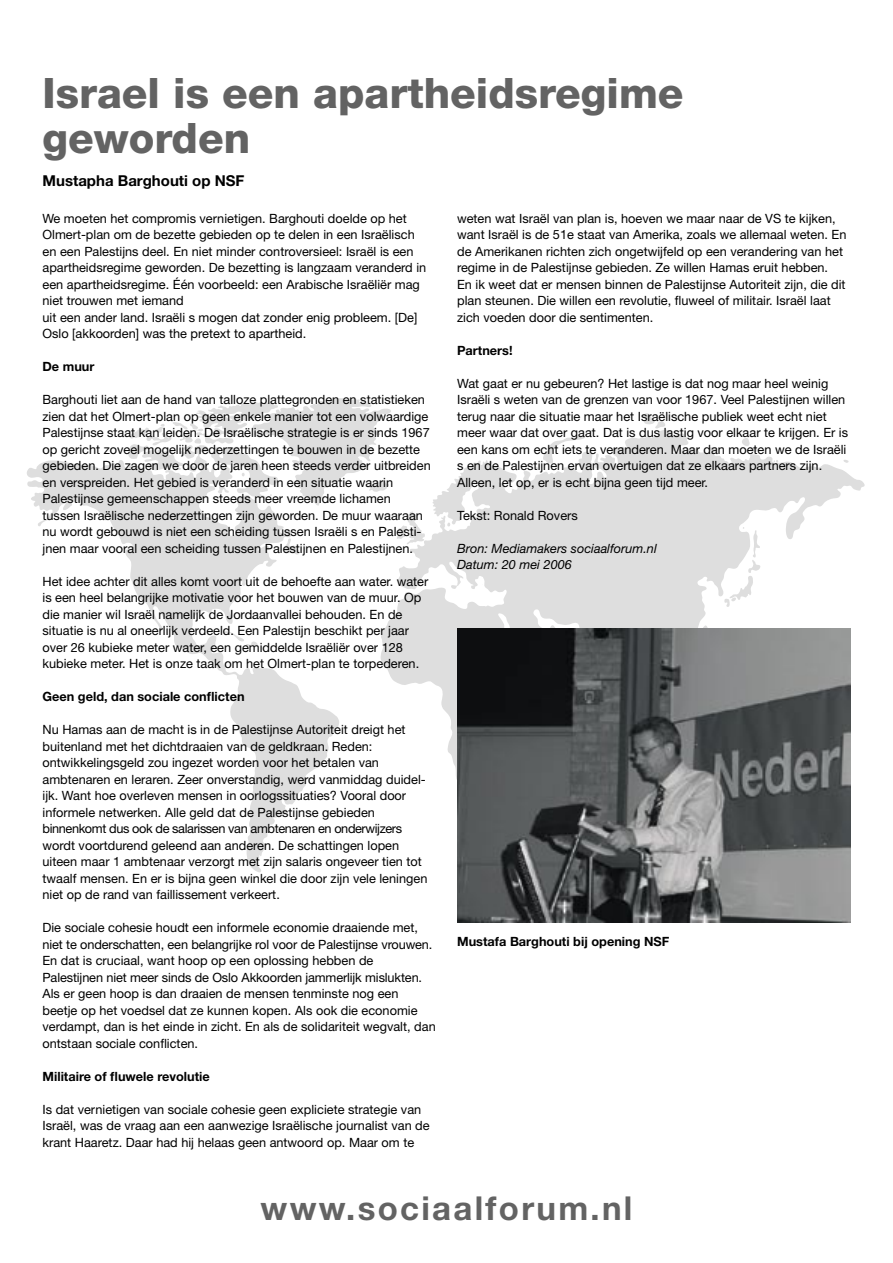
<style>
.page{position:relative;width:893px;height:1263px;background:#fff}
.page>*{position:absolute;margin:0;border:0;box-sizing:border-box;transform-origin:0 0}
.t1{font:800 42px/45px "Helvetica Neue";color:#636363}
.t2{font:700 33px "Helvetica Neue";letter-spacing:.07em;color:#636363}
.t3{font:700 15px "Helvetica Neue";color:#000}
.t4{font:12.75px/16.5px "Helvetica Neue";color:#000}
.t5{font:700 12.75px "Helvetica Neue";color:#000}
.t6{font:italic 12.75px/16.5px "Helvetica Neue";color:#000}
</style>
<div class="page">
<svg style="left:27px;top:398px;width:838px;height:476px"></svg>
<img style="left:458px;top:629px;width:392px;height:294px">
<h1 class="t1" style="left:43px;top:71px;width:643px">Israel is een apartheidsregime geworden</h1>
<p class="t3" style="left:43px;top:171px;width:203px">Mustapha Barghouti op NSF</p>
<p class="t4" style="left:43px;top:210px;width:385px">We moeten het compromis vernietigen. Barghouti doelde op het Olmert-plan om de bezette gebieden op te delen in een Israëlisch en een Palestijns deel. En niet minder controversieel: Israël is een apartheidsregime geworden. De bezetting is langzaam veranderd in een apartheidsregime. Één voorbeeld: een Arabische Israëliër mag niet trouwen met iemand<br>uit een ander land. Israëli s mogen dat zonder enig probleem. [De] Oslo [akkoorden] was the pretext to apartheid.</p>
<p class="t5" style="left:43px;top:359px;width:53px">De muur</p>
<p class="t4" style="left:43px;top:391px;width:390px">Barghouti liet aan de hand van talloze plattegronden en statistieken zien dat het Olmert-plan op geen enkele manier tot een volwaardige Palestijnse staat kan leiden. De Israëlische strategie is er sinds 1967 op gericht zoveel mogelijk nederzettingen te bouwen in de bezette gebieden. Die zagen we door de jaren heen steeds verder uitbreiden en verspreiden. Het gebied is veranderd in een situatie waarin Palestijnse gemeenschappen steeds meer vreemde lichamen tussen Israëlische nederzettingen zijn geworden. De muur waaraan nu wordt gebouwd is niet een scheiding tussen Israëli s en Palesti&shy;jnen maar vooral een scheiding tussen Palestijnen en Palestijnen.</p>
<p class="t4" style="left:43px;top:573px;width:387px">Het idee achter dit alles komt voort uit de behoefte aan water. water is een heel belangrijke motivatie voor het bouwen van de muur. Op die manier wil Israël namelijk de Jordaanvallei behouden. En de situatie is nu al oneerlijk verdeeld. Een Palestijn beschikt per jaar over 26 kubieke meter water, een gemiddelde Israëliër over 128 kubieke meter. Het is onze taak om het Olmert-plan te torpederen.</p>
<p class="t5" style="left:43px;top:689px;width:204px">Geen geld, dan sociale conflicten</p>
<p class="t4" style="left:43px;top:721px;width:386px">Nu Hamas aan de macht is in de Palestijnse Autoriteit dreigt het buitenland met het dichtdraaien van de geldkraan. Reden: ontwikkelingsgeld zou ingezet worden voor het betalen van ambtenaren en leraren. Zeer onverstandig, werd vanmiddag duidel&shy;ijk. Want hoe overleven mensen in oorlogssituaties? Vooral door informele netwerken. Alle geld dat de Palestijnse gebieden binnenkomt dus ook de salarissen van ambtenaren en onderwijzers wordt voortdurend geleend aan anderen. De schattingen lopen uiteen maar 1 ambtenaar verzorgt met zijn salaris ongeveer tien tot twaalf mensen. En er is bijna geen winkel die door zijn vele leningen niet op de rand van faillissement verkeert.</p>
<p class="t4" style="left:43px;top:919px;width:395px">Die sociale cohesie houdt een informele economie draaiende met, niet te onderschatten, een belangrijke rol voor de Palestijnse vrouwen.<br>En dat is cruciaal, want hoop op een oplossing hebben de Palestijnen niet meer sinds de Oslo Akkoorden jammerlijk mislukten.<br>Als er geen hoop is dan draaien de mensen tenminste nog een beetje op het voedsel dat ze kunnen kopen. Als ook die economie verdampt, dan is het einde in zicht. En als de solidariteit wegvalt, dan ontstaan sociale conflicten.</p>
<p class="t5" style="left:43px;top:1068px;width:169px">Militaire of fluwele revolutie</p>
<p class="t4" style="left:43px;top:1101px;width:389px">Is dat vernietigen van sociale cohesie geen expliciete strategie van<br>Israël, was de vraag aan een aanwezige Israëlische journalist van de krant Haaretz. Daar had hij helaas geen antwoord op. Maar om te</p>
<p class="t4" style="left:457px;top:210px;width:391px">weten wat Israël van plan is, hoeven we maar naar de VS te kijken, want Israël is de 51e staat van Amerika, zoals we allemaal weten. En de Amerikanen richten zich ongetwijfeld op een verandering van het regime in de Palestijnse gebieden. Ze willen Hamas eruit hebben.<br>En ik weet dat er mensen binnen de Palestijnse Autoriteit zijn, die dit plan steunen. Die willen een revolutie, fluweel of militair. Israël laat zich voeden door die sentimenten.</p>
<p class="t5" style="left:457px;top:342px;width:57px">Partners!</p>
<p class="t4" style="left:457px;top:375px;width:393px">Wat gaat er nu gebeuren? Het lastige is dat nog maar heel weinig Israëli s weten van de grenzen van voor 1967. Veel Palestijnen willen terug naar die situatie maar het Israëlische publiek weet echt niet meer waar dat over gaat. Dat is dus lastig voor elkaar te krijgen. Er is een kans om echt iets te veranderen. Maar dan moeten we de Israëli s en de Palestijnen ervan overtuigen dat ze elkaars partners zijn.<br>Alleen, let op, er is echt bijna geen tijd meer.</p>
<p class="t4" style="left:457px;top:507px;width:122px">Tekst: Ronald Rovers</p>
<p class="t6" style="left:457px;top:540px;width:201px">Bron: Mediamakers sociaalforum.nl<br>Datum: 20 mei 2006</p>
<p class="t5" style="left:457px;top:933px;width:214px">Mustafa Barghouti bij opening NSF</p>
<h2 class="t2" style="left:260px;top:1188px;width:373px">www.sociaalforum.nl</h2>
</div>
